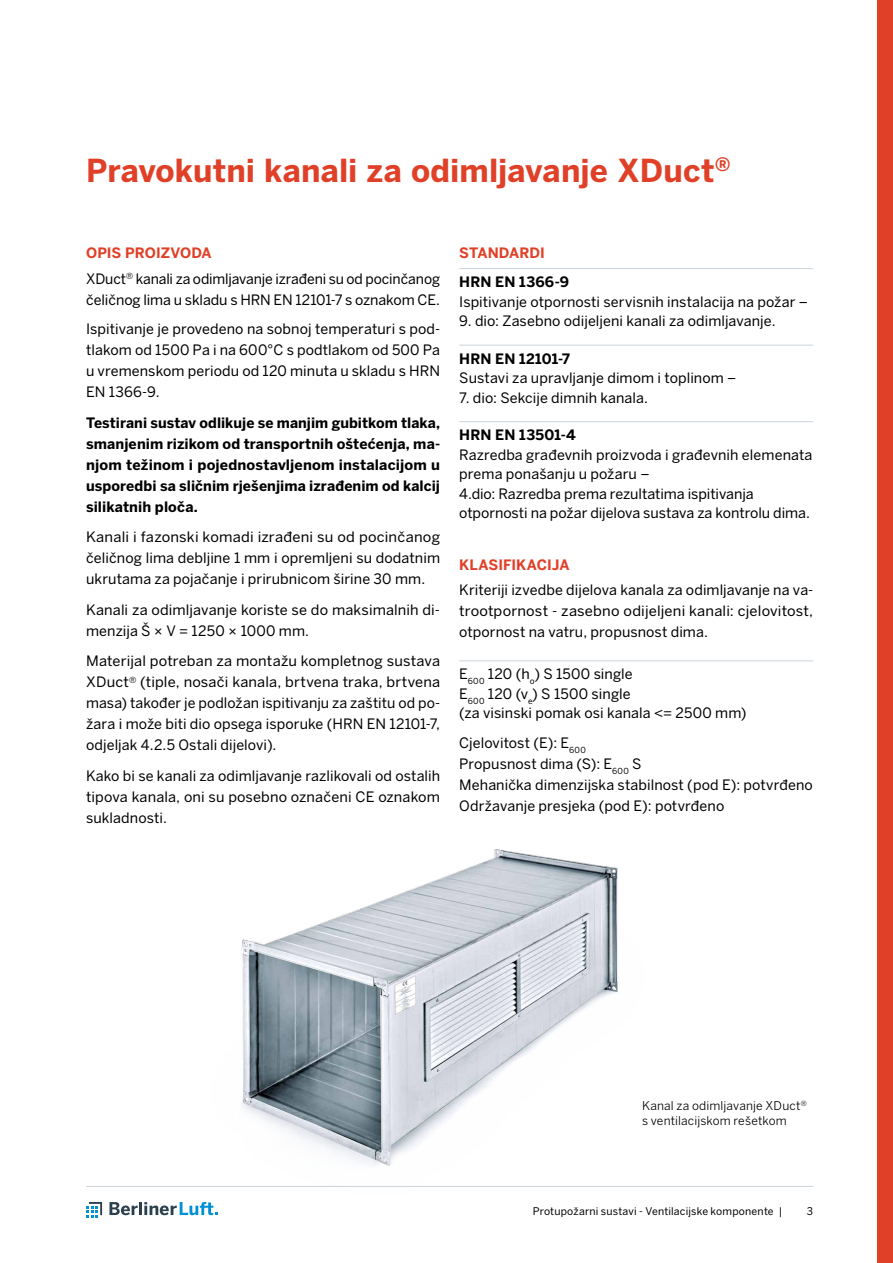
<style>
.page{position:relative;width:893px;height:1263px;background:#fff}
.page>*{position:absolute;margin:0;border:0;box-sizing:border-box;transform-origin:0 0}
.t1{font:700 31.5px "Benton Sans HL2";letter-spacing:.005em;color:#e04027}
.t2{font:14.25px/21px "Benton Sans HL2";letter-spacing:.005em;color:#000}
.t3{font:700 14.25px/21px "Benton Sans HL2";letter-spacing:.005em;color:#000;text-align:justify}
.t4{font:700 14.25px "Benton Sans HL2";letter-spacing:.005em;color:#e04027}
.t5{font:12px/15px "Benton Sans HL2";letter-spacing:.01em;color:#000}
.t6{font:10.5px "Benton Sans HL2";letter-spacing:.015em;color:#000}
.s1{font-weight:700;color:#e04027}
</style>
<div class="page">
<hr style="left:86px;top:1186px;width:727px;height:1px;background:#cbd4dc">
<svg style="left:86px;top:1202px;width:16px;height:16px"></svg>
<svg style="left:109px;top:1202px;width:109px;height:13px"></svg>
<div style="left:877px;top:0;width:16px;height:1263px;background:#e04027"></div>
<hr style="left:459px;top:268px;width:354px;height:1px;background:#cbd4dc">
<hr style="left:459px;top:345px;width:354px;height:1px;background:#cbd4dc">
<hr style="left:459px;top:421px;width:354px;height:1px;background:#cbd4dc">
<hr style="left:459px;top:660px;width:354px;height:1px;background:#cbd4dc">
<img style="left:241px;top:849px;width:377px;height:317px">
<h1 class="t1" style="left:86px;top:152px;width:646px">Pravokutni kanali za odimljavanje XDuct<sup>®</sup></h1>
<p class="t2" style="left:86px;top:240px;width:355px;line-height:25.2px"><span class="s1">OPIS PROIZVODA<br></span>XDuct<sup>®</sup> kanali za odimljavanje izrađeni su od pocinčanog</p>
<p class="t2" style="left:86px;top:284px;width:355px;line-height:29.5px">čeličnog lima u skladu s HRN EN 12101-7 s oznakom CE.<br>Ispitivanje je provedeno na sobnoj temperaturi s pod-</p>
<p class="t2" style="left:86px;top:339px;width:355px;text-align:justify">tlakom od 1500 Pa i na 600°C s podtlakom od 500 Pa u vremenskom periodu od 120 minuta u skladu s HRN EN 1366-9.</p>
<p class="t3" style="left:86px;top:412px;width:356px">Testirani sustav odlikuje se manjim gubitkom tlaka, smanjenim rizikom od transportnih oštećenja, ma&shy;njom težinom i pojednostavljenom instalacijom u usporedbi sa sličnim rješenjima izrađenim od kalcij silikatnih ploča.</p>
<p class="t2" style="left:86px;top:526px;width:356px;text-align:justify">Kanali i fazonski komadi izrađeni su od pocinčanog čeličnog lima debljine 1 mm i opremljeni su dodatnim ukrutama za pojačanje i prirubnicom širine 30 mm.</p>
<p class="t2" style="left:86px;top:599px;width:355px">Kanali za odimljavanje koriste se do maksimalnih di&shy;menzija Š × V = 1250 × 1000 mm.</p>
<p class="t2" style="left:86px;top:650px;width:356px;text-align:justify">Materijal potreban za montažu kompletnog sustava XDuct<sup>®</sup> (tiple, nosači kanala, brtvena traka, brtvena masa) također je podložan ispitivanju za zaštitu od po&shy;žara i može biti dio opsega isporuke (HRN EN 12101-7, odjeljak 4.2.5 Ostali dijelovi).</p>
<p class="t2" style="left:86px;top:765px;width:355px;text-align:justify">Kako bi se kanali za odimljavanje razlikovali od ostalih tipova kanala, oni su posebno označeni CE oznakom sukladnosti.</p>
<p class="t4" style="left:459px;top:244px;width:87px">STANDARDI</p>
<p class="t3" style="left:459px;top:271px;width:111px">HRN EN 1366-9</p>
<p class="t2" style="left:459px;top:291px;width:350px">Ispitivanje otpornosti servisnih instalacija na požar –</p>
<p class="t2" style="left:459px;top:310px;width:318px">9. dio: Zasebno odijeljeni kanali za odimljavanje.</p>
<p class="t3" style="left:459px;top:348px;width:112px">HRN EN 12101-7</p>
<p class="t2" style="left:459px;top:367px;width:279px">Sustavi za upravljanje dimom i toplinom –</p>
<p class="t2" style="left:459px;top:387px;width:190px">7. dio: Sekcije dimnih kanala.</p>
<p class="t3" style="left:459px;top:424px;width:118px">HRN EN 13501-4</p>
<p class="t2" style="left:459px;top:444px;width:355px;line-height:19.5px">Razredba građevnih proizvoda i građevnih elemenata prema ponašanju u požaru –<br>4.dio: Razredba prema rezultatima ispitivanja otpornosti na požar dijelova sustava za kontrolu dima.</p>
<p class="t4" style="left:459px;top:556px;width:112px">KLASIFIKACIJA</p>
<p class="t2" style="left:459px;top:579px;width:355px;text-align:justify">Kriteriji izvedbe dijelova kanala za odimljavanje na va&shy;trootpornost - zasebno odijeljeni kanali: cjelovitost, otpornost na vatru, propusnost dima.</p>
<p class="t2" style="left:459px;top:664px;width:289px;line-height:19.5px">E<sub>600</sub> 120 (h<sub>o</sub>) S 1500 single<br>E<sub>600</sub> 120 (v<sub>e</sub>) S 1500 single<br>(za visinski pomak osi kanala &lt;= 2500 mm)</p>
<p class="t2" style="left:459px;top:732px;width:355px">Cjelovitost (E): E<sub>600<br></sub>Propusnost dima (S): E<sub>600</sub> S<br>Mehanička dimenzijska stabilnost (pod E): potvrđeno Održavanje presjeka (pod E): potvrđeno</p>
<p class="t5" style="left:642px;top:1098px;width:166px">Kanal za odimljavanje XDuct<sup>® </sup>s ventilacijskom rešetkom</p>
<p class="t6" style="left:533px;top:1205px;width:251px">Protupožarni sustavi - Ventilacijske komponente |</p>
<p class="t6" style="left:807px;top:1205px;width:8px">3</p>
</div>
